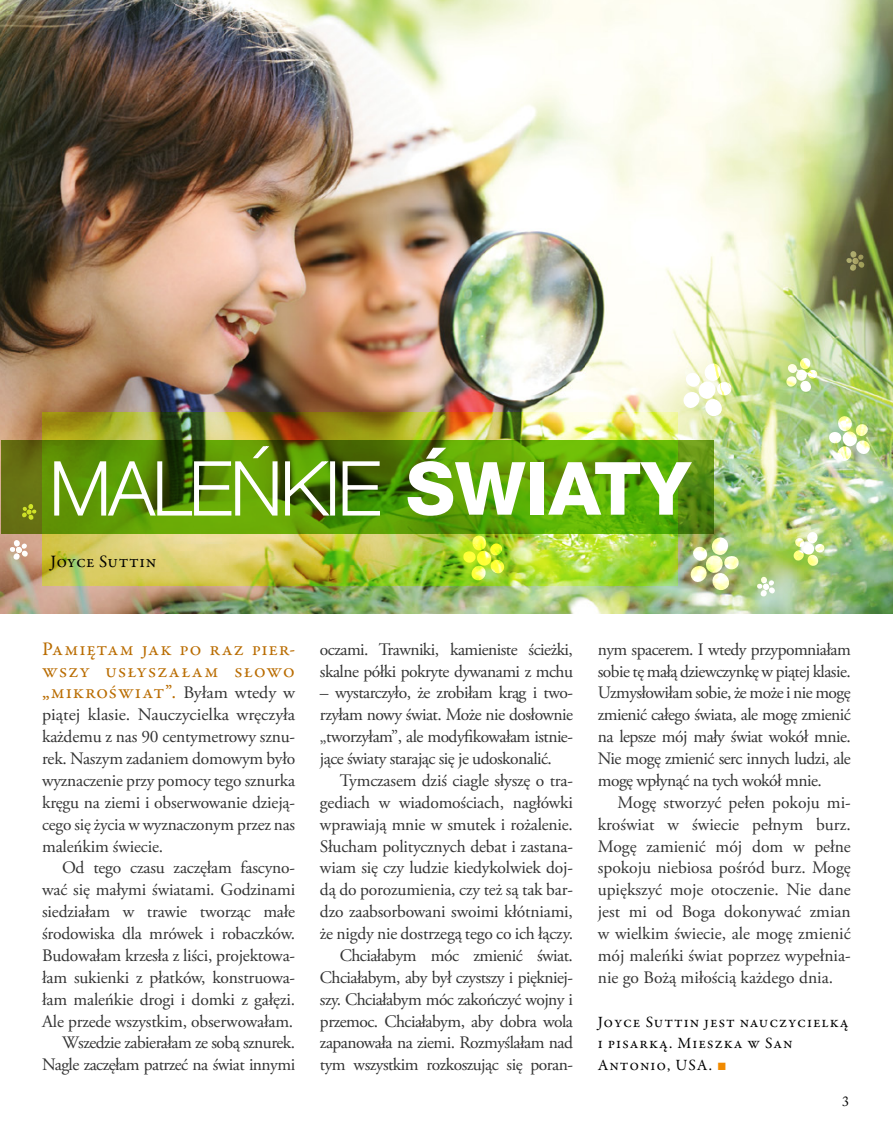
<style>
.page{position:relative;width:893px;height:1141px;background:#fff}
.page>*{position:absolute;margin:0;border:0;box-sizing:border-box;transform-origin:0 0}
.t1{font:100 73.5px "Helvetica Neue LT Pro";color:#fff}
.t2{font:19.25px/21.9px "Garamond Premr Pro";letter-spacing:.04em;color:#b96c00;text-align:justify}
.t3{font:17.5px/21.9px "Adobe Garamond Pro";letter-spacing:-.01em;color:#333;text-align:justify}
.t4{font:17.5px/21.9px "Adobe Garamond Pro";letter-spacing:-.03em;color:#333}
.t5{font:17.5px "Garamond Premr Pro";letter-spacing:.02em;color:#000}
.t6{font:15.75px/21.9px "Garamond Premr Pro";letter-spacing:.06em;color:#000}
.t7{font:14px "Adobe Caslon Pro";color:#000}
.s1{font-weight:800}
.s2{font-family:"Adobe Garamond Pro";font-size:17.5px;color:#333}
.s3{font-family:"Arial";color:#f18a00}
</style>
<div class="page">
<img style="left:0;top:0;width:893px;height:614px">
<svg style="left:1px;top:440px;width:713px;height:94px;background:#5d7a11"></svg>
<img style="left:42px;top:412px;width:635px;height:174px">
<svg style="left:784px;top:358px;width:34px;height:36px"></svg>
<svg style="left:680px;top:363px;width:53px;height:55px"></svg>
<svg style="left:846px;top:251px;width:20px;height:21px"></svg>
<svg style="left:827px;top:416px;width:46px;height:47px"></svg>
<svg style="left:791px;top:532px;width:34px;height:36px"></svg>
<img style="left:687px;top:537px;width:53px;height:55px">
<svg style="left:756px;top:577px;width:20px;height:21px"></svg>
<svg style="left:462px;top:535px;width:45px;height:47px;background:#c0e134"></svg>
<svg style="left:9px;top:540px;width:20px;height:21px"></svg>
<svg style="left:21px;top:504px;width:16px;height:17px"></svg>
<svg style="left:53px;top:445px;width:225px;height:71px;background:#729d31"></svg>
<svg style="left:284px;top:460px;width:48px;height:56px;background:#6c9534"></svg>
<div style="left:330px;top:461px;width:5px;height:55px;border:2px solid #fff"></div>
<svg style="left:342px;top:460px;width:39px;height:56px;background:#63873e"></svg>
<h1 class="t1" style="left:50px;top:447px;width:641px">MALEŃKIE <span class="s1">ŚWIATY</span></h1>
<p class="t5" style="left:50px;top:551px;width:107px">Joyce Suttin</p>
<p class="t2" style="left:42px;top:638px;width:254px">Pamiętam jak po raz pier&shy;wszy usłyszałam słowo „mikroświat”. <span class="s2">Byłam wtedy w</span></p>
<p class="t3" style="left:42px;top:704px;width:255px">piątej klasie. Nauczycielka wręczyła każdemu z nas 90 centymetrowy sznu&shy;rek. Naszym zadaniem domowym było wyznaczenie przy pomocy tego sznurka kręgu na ziemi i obserwowanie dzieją&shy;cego się życia w wyznaczonym przez nas maleńkim świecie.</p>
<p class="t3" style="left:42px;top:858px;width:255px;text-align:right">Od tego czasu zaczęłam fascyno&shy;wać się małymi światami. Godzinami siedziałam w trawie tworząc małe środowiska dla mrówek i robaczków.<br>Budowałam krzesła z liści, projektowa&shy;łam sukienki z płatków, konstruowa&shy;łam maleńkie drogi i domki z gałęzi.<br>Ale przede wszystkim, obserwowałam.<br>Wszedzie zabierałam ze sobą sznurek.<br>Nagle zaczęłam patrzeć na świat innymi</p>
<p class="t4" style="left:320px;top:639px;width:254px">oczami. Trawniki, kamieniste ścieżki, skalne półki pokryte dywanami z mchu</p>
<p class="t3" style="left:320px;top:683px;width:255px">– wystarczyło, że zrobiłam krąg i two&shy;rzyłam nowy świat. Może nie dosłownie „tworzyłam”, ale modyfikowałam istnie&shy;jące światy starając się je udoskonalić.</p>
<p class="t3" style="left:320px;top:770px;width:255px;text-align:right">Tymczasem dziś ciagle słyszę o tra&shy;gediach w wiadomościach, nagłówki wprawiają mnie w smutek i rożalenie.<br>Słucham politycznych debat i zastana&shy;wiam się czy ludzie kiedykolwiek doj&shy;dą do porozumienia, czy też są tak bar&shy;dzo zaabsorbowani swoimi kłótniami, że nigdy nie dostrzegą tego co ich łączy.<br>Chciałabym móc zmienić świat.<br>Chciałabym, aby był czystszy i piękniej&shy;szy. Chciałabym móc zakończyć wojny i przemoc. Chciałabym, aby dobra wola zapanowała na ziemi. Rozmyślałam nad tym wszystkim rozkoszując się poran-</p>
<p class="t3" style="left:598px;top:639px;width:255px">nym spacerem. I wtedy przypomniałam sobie tę małą dziewczynkę w piątej klasie.<br>Uzmysłowiłam sobie, że może i nie mogę zmienić całego świata, ale mogę zmienić na lepsze mój mały świat wokół mnie.<br>Nie mogę zmienić serc innych ludzi, ale mogę wpłynąć na tych wokół mnie.</p>
<p class="t3" style="left:598px;top:792px;width:255px;text-indent:20px">Mogę stworzyć pełen pokoju mi&shy;kroświat w świecie pełnym burz.<br>Mogę zamienić mój dom w pełne spokoju niebiosa pośród burz. Mogę upiększyć moje otoczenie. Nie dane jest mi od Boga dokonywać zmian w wielkim świecie, ale mogę zmienić mój maleńki świat poprzez wypełnia&shy;nie go Bożą miłością każdego dnia.</p>
<p class="t6" style="left:598px;top:1011px;width:252px">Joyce Suttin jest nauczycielką i pisarką. Mieszka w San<br>Antonio, USA. <span class="s3">■</span></p>
<p class="t7" style="left:842px;top:1093px;width:8px">3</p>
</div>
